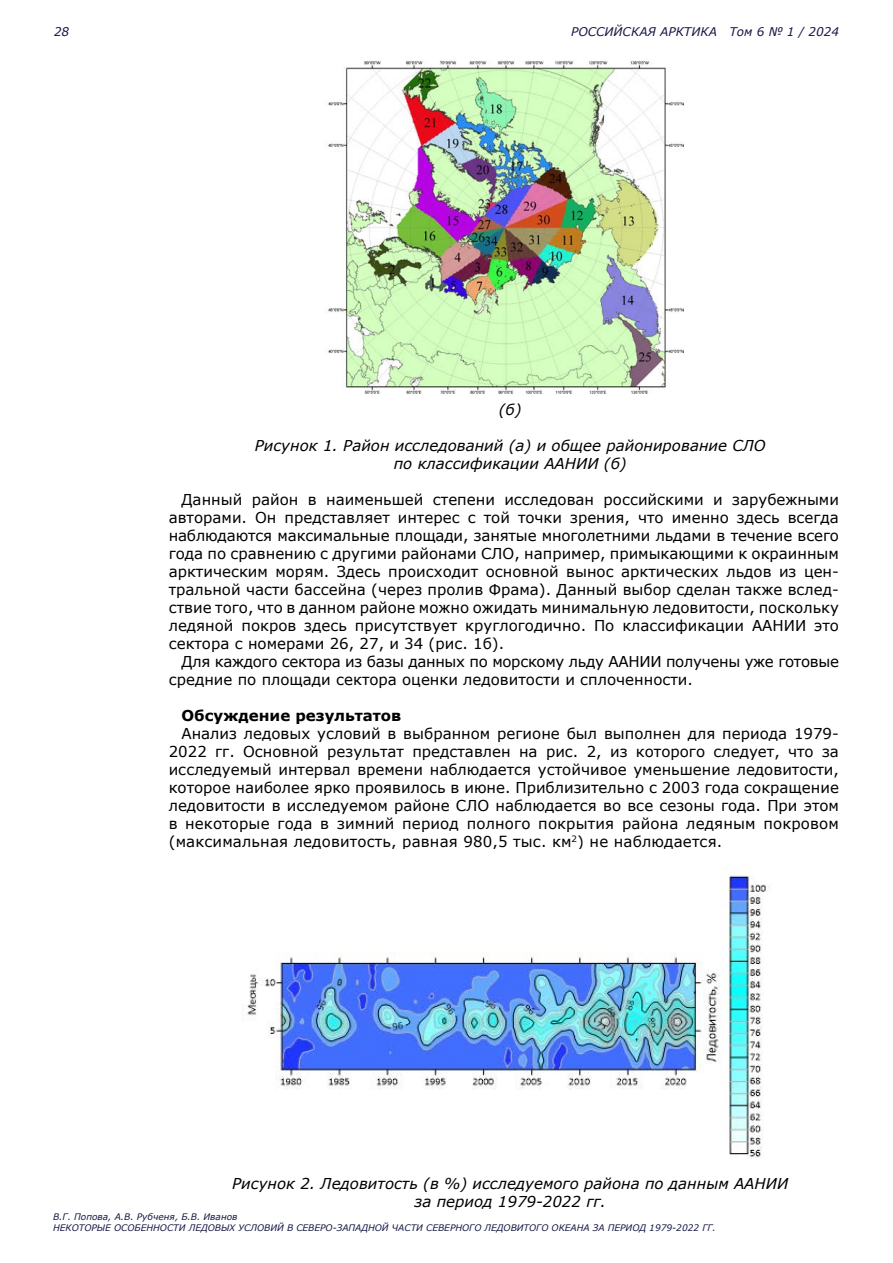
<style>
.page{position:relative;width:893px;height:1263px;background:#fff}
.page>*{position:absolute;margin:0;border:0;box-sizing:border-box;transform-origin:0 0}
.t1{font:15px/18px "Verdana";color:#000;text-align:justify}
.t2{font:italic 15px/18px "Verdana";color:#000;text-align:center}
.t3{font:15px/18px "Verdana";letter-spacing:-.02em;color:#000}
.t4{font:700 15px "Verdana";color:#000}
.t5{font:italic 12px "Verdana";color:#171846}
.t6{font:italic 9px/10.8px "Verdana";color:#171846}
</style>
<div class="page">
<img style="left:328px;top:60px;width:355px;height:333px">
<img style="left:242px;top:867px;width:528px;height:290px">
<p class="t5" style="left:54px;top:24px;width:17px">28</p>
<p class="t5" style="left:571px;top:24px;width:269px">РОССИЙСКАЯ АРКТИКА Том 6 № 1 / 2024</p>
<p class="t2" style="left:499px;top:400px;width:24px">(б)</p>
<p class="t2" style="left:255px;top:436px;width:512px">Рисунок 1. Район исследований (а) и общее районирование СЛО по классификации ААНИИ (б)</p>
<p class="t1" style="left:169px;top:490px;width:672px;text-indent:13px">Данный район в наименьшей степени исследован российскими и зарубежными авторами. Он представляет интерес с той точки зрения, что именно здесь всегда наблюдаются максимальные площади, занятые многолетними льдами в течение всего года по сравнению с другими районами СЛО, например, примыкающими к окраинным арктическим морям. Здесь происходит основной вынос арктических льдов из цен&shy;тральной части бассейна (через пролив Фрама). Данный выбор сделан также вслед&shy;ствие того, что в данном районе можно ожидать минимальную ледовитости, поскольку ледяной покров здесь присутствует круглогодично. По классификации ААНИИ это сектора с номерами 26, 27, и 34 (рис. 1б).</p>
<p class="t3" style="left:169px;top:652px;width:672px;text-indent:13px">Для каждого сектора из базы данных по морскому льду ААНИИ получены уже готовые средние по площади сектора оценки ледовитости и сплоченности.</p>
<p class="t4" style="left:181px;top:705px;width:221px">Обсуждение результатов</p>
<p class="t1" style="left:169px;top:724px;width:672px;text-indent:13px">Анализ ледовых условий в выбранном регионе был выполнен для периода 1979- 2022 гг. Основной результат представлен на рис. 2, из которого следует, что за исследуемый интервал времени наблюдается устойчивое уменьшение ледовитости, которое наиболее ярко проявилось в июне. Приблизительно с 2003 года сокращение ледовитости в исследуемом районе СЛО наблюдается во все сезоны года. При этом в некоторые года в зимний период полного покрытия района ледяным покровом (максимальная ледовитость, равная 980,5 тыс. км<sup>2</sup>) не наблюдается.</p>
<p class="t2" style="left:232px;top:1174px;width:558px">Рисунок 2. Ледовитость (в %) исследуемого района по данным ААНИИ за период 1979-2022 гг.</p>
<p class="t6" style="left:53px;top:1211px;width:664px">В.Г. Попова, А.В. Рубченя, Б.В. Иванов<br>НЕКОТОРЫЕ ОСОБЕННОСТИ ЛЕДОВЫХ УСЛОВИЙ В СЕВЕРО-ЗАПАДНОЙ ЧАСТИ СЕВЕРНОГО ЛЕДОВИТОГО ОКЕАНА ЗА ПЕРИОД 1979-2022 ГГ.</p>
</div>
